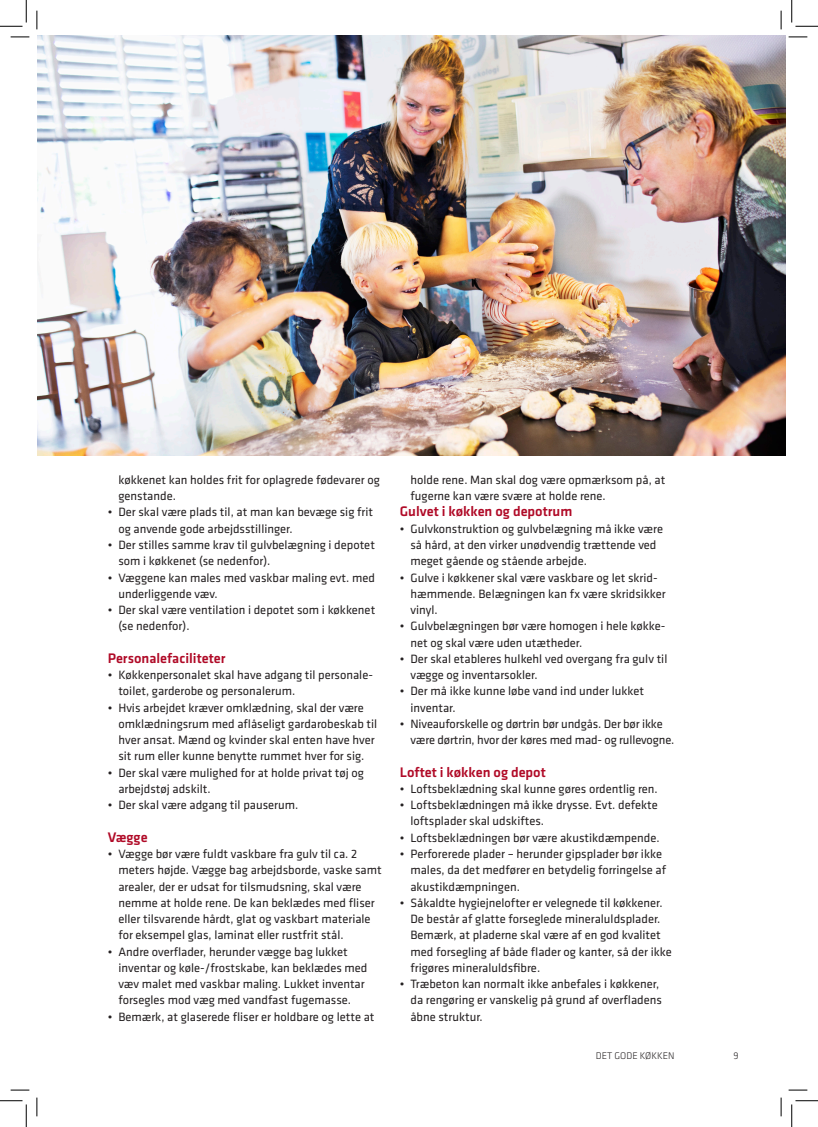
<style>
.page{position:relative;width:818px;height:1127px;background:#fff}
.page>*{position:absolute;margin:0;border:0;box-sizing:border-box;transform-origin:0 0}
.MR_stor{font:500 14.38px "Klavika";color:#b00a27}
.t1{font:12.5px/16.2px "Klavika";color:#231f20}
.t2{font:300 10px "Klavika";color:#231f20}
</style>
<div class="page">
<img style="left:37px;top:35px;width:749px;height:420px">
<svg style="left:11px;top:36px;width:18px;height:2px"></svg>
<svg style="left:788px;top:36px;width:19px;height:2px"></svg>
<svg style="left:11px;top:1089px;width:18px;height:1px"></svg>
<svg style="left:788px;top:1089px;width:19px;height:1px"></svg>
<svg style="left:36px;top:11px;width:2px;height:18px"></svg>
<svg style="left:36px;top:1097px;width:2px;height:18px"></svg>
<svg style="left:780px;top:11px;width:2px;height:18px"></svg>
<svg style="left:780px;top:1097px;width:2px;height:18px"></svg>
<svg style="left:0;top:0;width:27px;height:27px"></svg>
<svg style="left:0;top:1100px;width:27px;height:26px"></svg>
<svg style="left:791px;top:0;width:27px;height:27px"></svg>
<svg style="left:791px;top:1100px;width:27px;height:26px"></svg>
<p class="t1" style="left:118px;top:471px;width:263px">køkkenet kan holdes frit for oplagrede fødevarer og genstande.</p>
<p class="t1" style="left:118px;top:503px;width:256px;text-indent:-11px">• Der skal være plads til, at man kan bevæge sig frit og anvende gode arbejdsstillinger.</p>
<p class="t1" style="left:118px;top:536px;width:258px;text-indent:-11px">• Der stilles samme krav til gulvbelægning i depotet som i køkkenet (se nedenfor).</p>
<p class="t1" style="left:118px;top:568px;width:258px;text-indent:-11px">• Væggene kan males med vaskbar maling evt. med underliggende væv.</p>
<p class="t1" style="left:118px;top:601px;width:258px;text-indent:-11px">• Der skal være ventilation i depotet som i køkkenet (se nedenfor).</p>
<p class="MR_stor" style="left:108px;top:648px;width:119px">Personalefaciliteter</p>
<p class="t1" style="left:118px;top:666px;width:256px;text-indent:-11px">• Køkkenpersonalet skal have adgang til personale&shy;toilet, garderobe og personalerum.</p>
<p class="t1" style="left:118px;top:698px;width:260px;text-indent:-11px">• Hvis arbejdet kræver omklædning, skal der være omklædningsrum med aflåseligt gardarobeskab til hver ansat. Mænd og kvinder skal enten have hver sit rum eller kunne benytte rummet hver for sig.</p>
<p class="t1" style="left:118px;top:763px;width:247px;text-indent:-11px">• Der skal være mulighed for at holde privat tøj og arbejdstøj adskilt.</p>
<p class="t1" style="left:108px;top:796px;width:192px">• Der skal være adgang til pauserum.</p>
<p class="MR_stor" style="left:108px;top:827px;width:41px">Vægge</p>
<p class="t1" style="left:118px;top:845px;width:265px;text-indent:-11px">• Vægge bør være fuldt vaskbare fra gulv til ca. 2 meters højde. Vægge bag arbejdsborde, vaske samt arealer, der er udsat for tilsmudsning, skal være nemme at holde rene. De kan beklædes med fliser eller tilsvarende hårdt, glat og vaskbart materiale for eksempel glas, laminat eller rustfrit stål.</p>
<p class="t1" style="left:118px;top:942px;width:251px;text-indent:-11px">• Andre overflader, herunder vægge bag lukket inventar og køle-/frostskabe, kan beklædes med væv malet med vaskbar maling. Lukket inventar forsegles mod væg med vandfast fugemasse.</p>
<p class="t1" style="left:108px;top:1007px;width:268px">• Bemærk, at glaserede fliser er holdbare og lette at</p>
<p class="t1" style="left:410px;top:471px;width:256px">holde rene. Man skal dog være opmærksom på, at fugerne kan være svære at holde rene.</p>
<p class="MR_stor" style="left:400px;top:502px;width:174px">Gulvet i køkken og depotrum</p>
<p class="t1" style="left:410px;top:520px;width:254px;text-indent:-11px">• Gulvkonstruktion og gulvbelægning må ikke være så hård, at den virker unødvendig trættende ved meget gående og stående arbejde.</p>
<p class="t1" style="left:410px;top:568px;width:257px;text-indent:-11px">• Gulve i køkkener skal være vaskbare og let skrid&shy;hæmmende. Belægningen kan fx være skridsikker vinyl.</p>
<p class="t1" style="left:410px;top:617px;width:257px;text-indent:-11px">• Gulvbelægningen bør være homogen i hele køkke&shy;net og skal være uden utætheder.</p>
<p class="t1" style="left:410px;top:650px;width:258px;text-indent:-11px">• Der skal etableres hulkehl ved overgang fra gulv til vægge og inventarsokler.</p>
<p class="t1" style="left:410px;top:682px;width:235px;text-indent:-11px">• Der må ikke kunne løbe vand ind under lukket inventar.</p>
<p class="t1" style="left:410px;top:715px;width:265px;text-indent:-11px">• Niveauforskelle og dørtrin bør undgås. Der bør ikke være dørtrin, hvor der køres med mad- og rullevogne.</p>
<p class="MR_stor" style="left:400px;top:762px;width:148px">Loftet i køkken og depot</p>
<p class="t1" style="left:400px;top:780px;width:259px">• Loftsbeklædning skal kunne gøres ordentlig ren.</p>
<p class="t1" style="left:410px;top:796px;width:249px;text-indent:-11px">• Loftsbeklædningen må ikke drysse. Evt. defekte loftsplader skal udskiftes.</p>
<p class="t1" style="left:400px;top:828px;width:261px">• Loftsbeklædningen bør være akustikdæmpende.</p>
<p class="t1" style="left:410px;top:845px;width:257px;text-indent:-11px">• Perforerede plader – herunder gipsplader bør ikke males, da det medfører en betydelig forringelse af akustikdæmpningen.</p>
<p class="t1" style="left:410px;top:893px;width:263px;text-indent:-11px">• Såkaldte hygiejnelofter er velegnede til køkkener.<br>De består af glatte forseglede mineraluldsplader.<br>Bemærk, at pladerne skal være af en god kvalitet med forsegling af både flader og kanter, så der ikke frigøres mineraluldsfibre.</p>
<p class="t1" style="left:410px;top:975px;width:253px;text-indent:-11px">• Træbeton kan normalt ikke anbefales i køkkener, da rengøring er vanskelig på grund af overfladens åbne struktur.</p>
<p class="t2" style="left:596px;top:1048px;width:80px">DET GODE KØKKEN</p>
<p class="t2" style="left:733px;top:1048px;width:7px">9</p>
</div>
